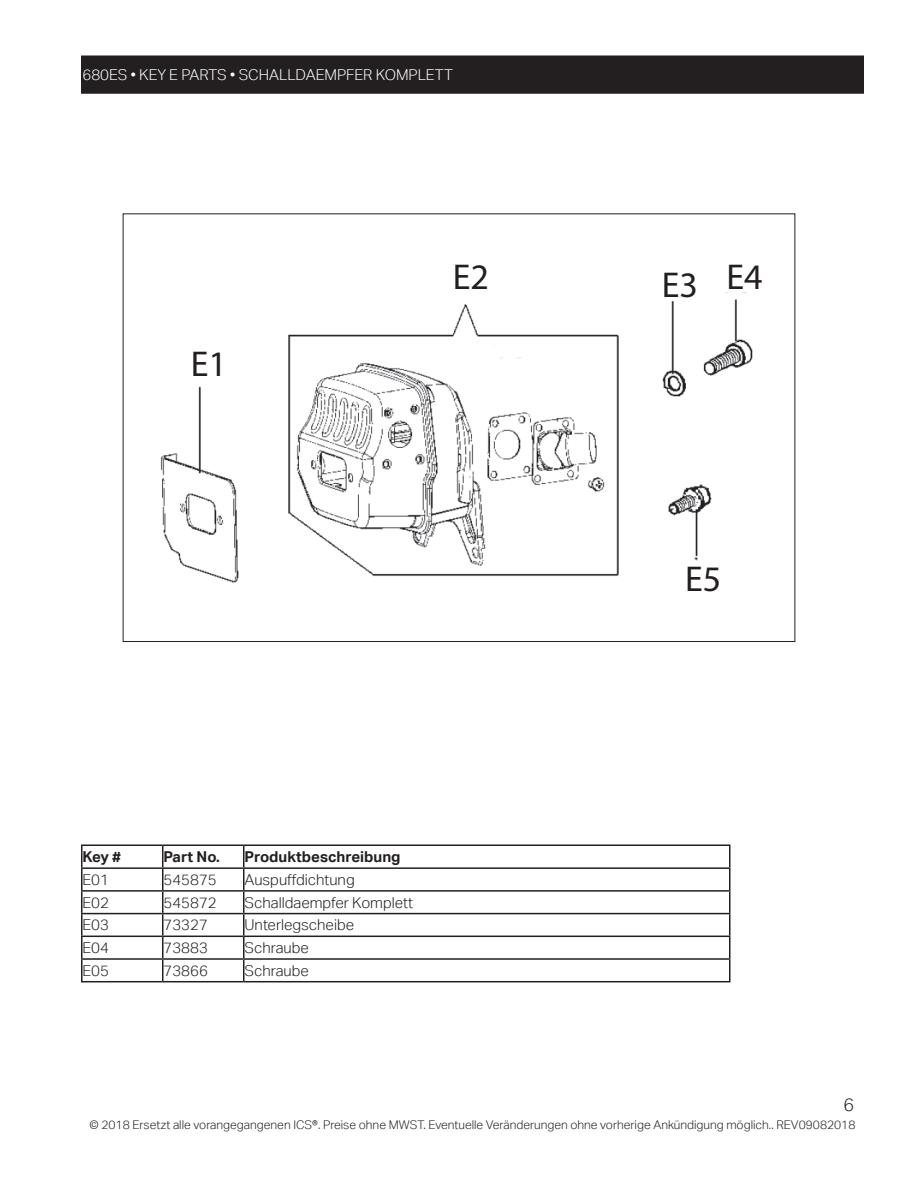
<style>
.page{position:relative;width:918px;height:1188px;background:#fff}
.page>*{position:absolute;margin:0;border:0;box-sizing:border-box;transform-origin:0 0}
.t1{font:36px "Myriad Pro";color:#231f20}
.t2{font:300 18px "Aktiv Grotesk";color:#231f20}
.t3{font:300 15px "Aktiv Grotesk";color:#231f20}
.t4{font:300 15px "Aktiv Grotesk";color:#fff}
.t5{font:700 15px "Aktiv Grotesk";color:#231f20}
.t6{font:300 12px "Aktiv Grotesk";color:#231f20}
</style>
<div class="page">
<div style="left:82px;top:56px;width:781px;height:37px;background:#231f20"></div>
<div style="left:81px;top:56px;width:783px;height:38px;border:2px solid #231f20"></div>
<hr style="left:81px;top:844px;width:82px;height:2px;background:#231f20">
<hr style="left:163px;top:844px;width:81px;height:2px;background:#231f20">
<hr style="left:162px;top:846px;width:2px;height:21px;background:#231f20">
<hr style="left:244px;top:844px;width:486px;height:2px;background:#231f20">
<hr style="left:81px;top:867px;width:82px;height:2px;background:#231f20">
<hr style="left:163px;top:867px;width:81px;height:2px;background:#231f20">
<hr style="left:162px;top:869px;width:2px;height:21px;background:#231f20">
<hr style="left:244px;top:867px;width:486px;height:2px;background:#231f20">
<hr style="left:81px;top:890px;width:82px;height:2px;background:#231f20">
<hr style="left:163px;top:890px;width:81px;height:2px;background:#231f20">
<hr style="left:162px;top:892px;width:2px;height:21px;background:#231f20">
<hr style="left:244px;top:890px;width:486px;height:2px;background:#231f20">
<hr style="left:81px;top:913px;width:82px;height:1px;background:#231f20">
<hr style="left:163px;top:913px;width:81px;height:1px;background:#231f20">
<hr style="left:162px;top:914px;width:2px;height:22px;background:#231f20">
<hr style="left:244px;top:913px;width:486px;height:1px;background:#231f20">
<hr style="left:81px;top:936px;width:82px;height:1px;background:#231f20">
<hr style="left:163px;top:936px;width:81px;height:1px;background:#231f20">
<hr style="left:162px;top:937px;width:2px;height:21px;background:#231f20">
<hr style="left:244px;top:936px;width:486px;height:1px;background:#231f20">
<hr style="left:81px;top:958px;width:82px;height:2px;background:#231f20">
<svg style="left:81px;top:846px;width:1px;height:135px"></svg>
<hr style="left:163px;top:958px;width:81px;height:2px;background:#231f20">
<hr style="left:162px;top:960px;width:2px;height:21px;background:#231f20">
<hr style="left:244px;top:958px;width:486px;height:2px;background:#231f20">
<svg style="left:243px;top:846px;width:1px;height:135px"></svg>
<svg style="left:729px;top:846px;width:1px;height:135px"></svg>
<hr style="left:81px;top:981px;width:82px;height:1px;background:#231f20">
<hr style="left:163px;top:981px;width:81px;height:1px;background:#231f20">
<hr style="left:244px;top:981px;width:486px;height:1px;background:#231f20">
<img style="left:160px;top:292px;width:593px;height:291px">
<svg style="left:502px;top:365px;width:16px;height:49px"></svg>
<svg style="left:549px;top:369px;width:15px;height:49px"></svg>
<svg style="left:580px;top:490px;width:27px;height:52px"></svg>
<p class="t4" style="left:82px;top:66px;width:372px">680ES • KEY E PARTS • SCHALLDAEMPFER KOMPLETT</p>
<h1 class="t1" style="left:191px;top:342px;width:38px">E1</h1>
<h1 class="t1" style="left:453px;top:255px;width:38px">E2</h1>
<h1 class="t1" style="left:662px;top:259px;width:102px">E3 E4</h1>
<h1 class="t1" style="left:685px;top:557px;width:38px">E5</h1>
<p class="t5" style="left:82px;top:848px;width:40px">Key #</p>
<p class="t5" style="left:164px;top:848px;width:58px">Part No.</p>
<p class="t5" style="left:244px;top:848px;width:158px">Produktbeschreibung</p>
<p class="t3" style="left:82px;top:871px;width:28px">E01</p>
<p class="t3" style="left:164px;top:871px;width:55px">545875</p>
<p class="t3" style="left:244px;top:871px;width:112px">Auspuffdichtung</p>
<p class="t3" style="left:82px;top:894px;width:28px">E02</p>
<p class="t3" style="left:164px;top:894px;width:55px">545872</p>
<p class="t3" style="left:244px;top:894px;width:170px">Schalldaempfer Komplett</p>
<p class="t3" style="left:82px;top:916px;width:28px">E03</p>
<p class="t3" style="left:164px;top:916px;width:46px">73327</p>
<p class="t3" style="left:244px;top:916px;width:111px">Unterlegscheibe</p>
<p class="t3" style="left:82px;top:939px;width:28px">E04</p>
<p class="t3" style="left:164px;top:939px;width:46px">73883</p>
<p class="t3" style="left:244px;top:939px;width:66px">Schraube</p>
<p class="t3" style="left:82px;top:962px;width:28px">E05</p>
<p class="t3" style="left:164px;top:962px;width:46px">73866</p>
<p class="t3" style="left:244px;top:962px;width:66px">Schraube</p>
<h2 class="t2" style="left:843px;top:1095px;width:12px">6</h2>
<p class="t6" style="left:89px;top:1118px;width:768px">© 2018 Ersetzt alle vorangegangenen ICS®. Preise ohne MWST. Eventuelle Veränderungen ohne vorherige Ankündigung möglich.. REV09082018</p>
</div>
